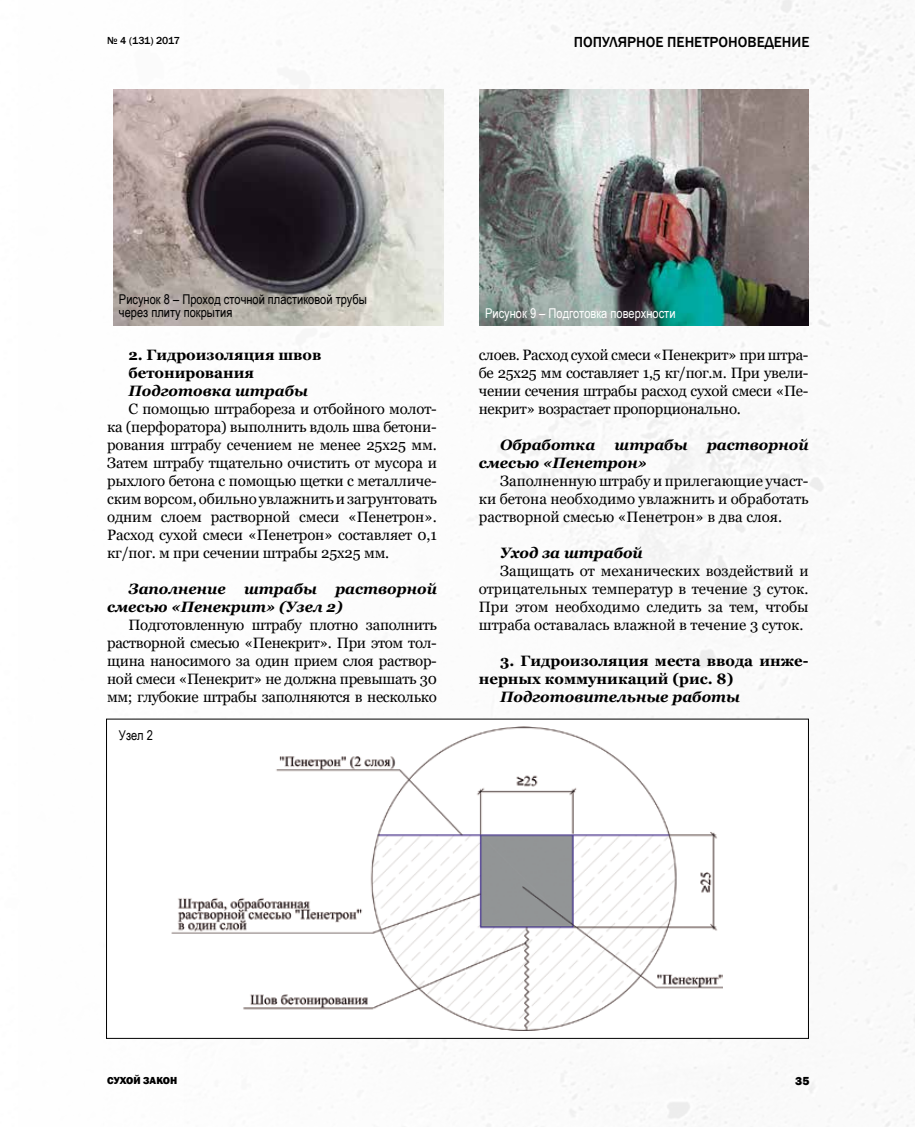
<style>
.page{position:relative;width:915px;height:1127px;background:#fff}
.page>*{position:absolute;margin:0;border:0;box-sizing:border-box;transform-origin:0 0}
.t1{font:15px/18px "Georgia";letter-spacing:-.01em;color:#000;text-align:justify}
.t2{font:italic 700 15px/18px "Georgia";color:#000}
.t3{font:700 15px/18px "Georgia";color:#000}
.t4{font:500 15px "Franklin Gothic";color:#000}
.t5{font:13.5px/13.5px "Arial Narrow";color:#000}
.t6{font:13.5px "Arial Narrow";color:#fff}
.t7{font:800 12px "Franklin Gothic";color:#000}
.t8{font:500 10.5px "Franklin Gothic";letter-spacing:-.025em;color:#000}
.t9{font:800 10.5px "Franklin Gothic";color:#000}
</style>
<div class="page">
<img style="left:106px;top:0;width:808px;height:1127px">
<img style="left:114px;top:89px;width:329px;height:236px">
<div style="left:106px;top:719px;width:702px;height:319px;background:#fff"></div>
<img style="left:171px;top:726px;width:551px;height:304px">
<img style="left:479px;top:89px;width:329px;height:236px">
<p class="t8" style="left:107px;top:34px;width:74px">№ 4 (131) 2017</p>
<p class="t4" style="left:573px;top:33px;width:237px">ПОПУЛЯРНОЕ ПЕНЕТРОНОВЕДЕНИЕ</p>
<p class="t5" style="left:119px;top:292px;width:249px">Рисунок 8 – Проход сточной пластиковой трубы через плиту покрытия</p>
<p class="t3" style="left:128px;top:346px;width:194px">2. Гидроизоляция швов бетонирования</p>
<p class="t2" style="left:128px;top:382px;width:181px">Подготовка штрабы</p>
<p class="t1" style="left:107px;top:400px;width:331px;text-indent:21px">С помощью штрабореза и отбойного молот&shy;ка (перфоратора) выполнить вдоль шва бетони&shy;рования штрабу сечением не менее 25х25 мм.<br>Затем штрабу тщательно очистить от мусора и рыхлого бетона с помощью щетки с металличе&shy;ским ворсом, обильно увлажнить и загрунтовать одним слоем растворной смеси «Пенетрон».<br>Расход сухой смеси «Пенетрон» составляет 0,1 кг/пог. м при сечении штрабы 25х25 мм.</p>
<p class="t2" style="left:107px;top:580px;width:331px;text-indent:21px">Заполнение штрабы растворной смесью «Пенекрит» (Узел 2)</p>
<p class="t1" style="left:107px;top:616px;width:331px;text-indent:21px">Подготовленную штрабу плотно заполнить растворной смесью «Пенекрит». При этом тол&shy;щина наносимого за один прием слоя раствор&shy;ной смеси «Пенекрит» не должна превышать 30 мм; глубокие штрабы заполняются в несколько</p>
<p class="t5" style="left:119px;top:728px;width:35px">Узел 2</p>
<p class="t6" style="left:485px;top:303px;width:192px">Рисунок 9 – Подготовка поверхности</p>
<p class="t1" style="left:478px;top:346px;width:331px">слоев. Расход сухой смеси «Пенекрит» при штра&shy;бе 25х25 мм составляет 1,5 кг/пог.м. При увели&shy;чении сечения штрабы расход сухой смеси «Пе&shy;некрит» возрастает пропорционально.</p>
<p class="t2" style="left:500px;top:436px;width:97px">Обработка</p>
<p class="t2" style="left:614px;top:436px;width:74px">штрабы</p>
<p class="t2" style="left:706px;top:436px;width:103px">растворной</p>
<p class="t2" style="left:478px;top:454px;width:170px">смесью «Пенетрон»</p>
<p class="t1" style="left:478px;top:472px;width:331px;text-indent:21px">Заполненную штрабу и прилегающие участ&shy;ки бетона необходимо увлажнить и обработать растворной смесью «Пенетрон» в два слоя.</p>
<p class="t2" style="left:500px;top:544px;width:144px">Уход за штрабой</p>
<p class="t1" style="left:478px;top:562px;width:331px;text-indent:21px">Защищать от механических воздействий и отрицательных температур в течение 3 суток.<br>При этом необходимо следить за тем, чтобы штраба оставалась влажной в течение 3 суток.</p>
<p class="t3" style="left:478px;top:652px;width:331px;text-indent:21px">3. Гидроизоляция места ввода инже&shy;нерных коммуникаций (рис. 8)</p>
<p class="t2" style="left:500px;top:688px;width:241px">Подготовительные работы</p>
<p class="t9" style="left:107px;top:1074px;width:72px">СУХОЙ ЗАКОН</p>
<p class="t7" style="left:795px;top:1073px;width:16px">35</p>
</div>
